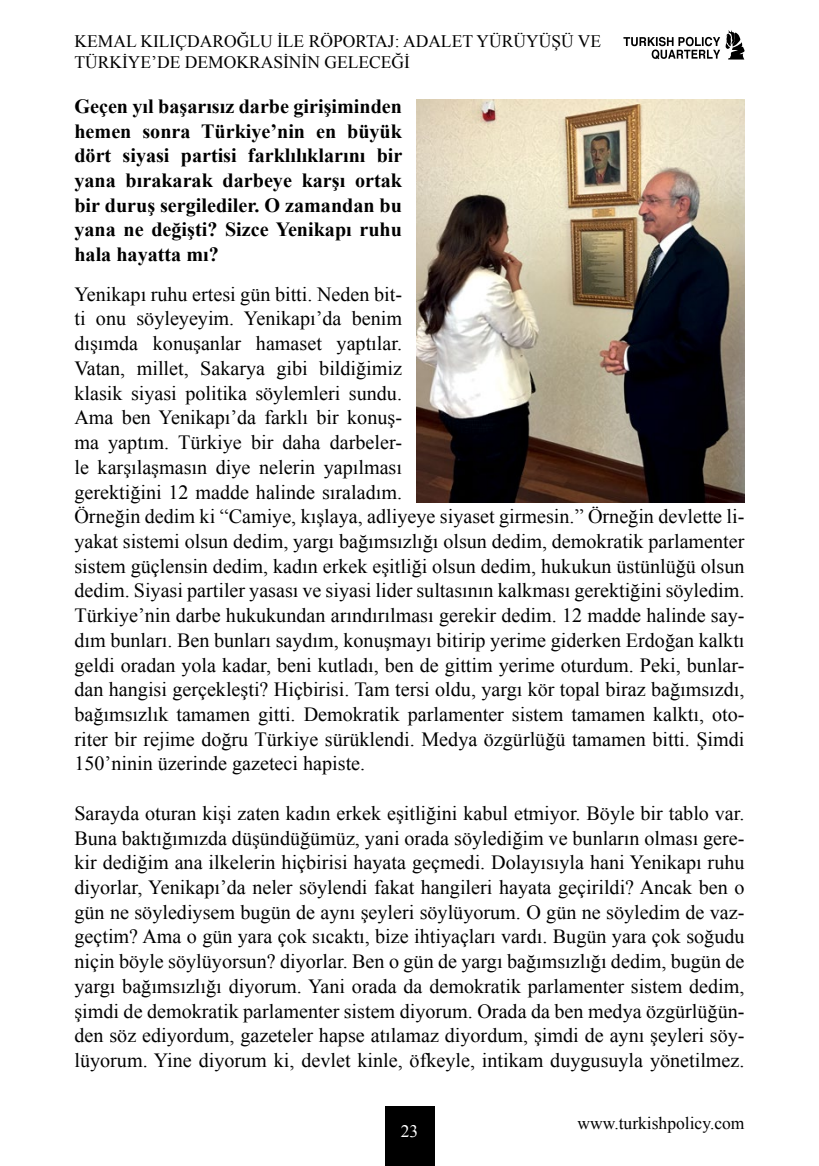
<style>
.page{position:relative;width:819px;height:1166px;background:#fff}
.page>*{position:absolute;margin:0;border:0;box-sizing:border-box;transform-origin:0 0}
.t1{font:20.12px/24.7px "Times New Roman";color:#000}
.t2{font:700 20.12px/24.7px "Times New Roman";color:#000;text-align:justify}
.t3{font:17.5px/21px "Times New Roman";color:#000}
.t4{font:17.5px "Times New Roman";color:#fff}
</style>
<div class="page">
<div style="left:384px;top:1106px;width:50px;height:60px;background:#000"></div>
<svg style="left:623px;top:30px;width:121px;height:30px"></svg>
<img style="left:417px;top:99px;width:327px;height:404px">
<p class="t3" style="left:74px;top:31px;width:528px">KEMAL KILIÇDAROĞLU İLE RÖPORTAJ: ADALET YÜRÜYÜŞÜ VE<br>TÜRKİYE’DE DEMOKRASİNİN GELECEĞİ</p>
<p class="t2" style="left:74px;top:93px;width:329px">Geçen yıl başarısız darbe girişiminden hemen sonra Türkiye’nin en büyük dört siyasi partisi farklılıklarını bir yana bırakarak darbeye karşı ortak bir duruş sergilediler. O zamandan bu yana ne değişti? Sizce Yenikapı ruhu hala hayatta mı?</p>
<p class="t1" style="left:74px;top:281px;width:671px">Yenikapı ruhu ertesi gün bitti. Neden bit-<br>ti onu söyleyeyim. Yenikapı’da benim<br>dışımda konuşanlar hamaset yaptılar.<br>Vatan, millet, Sakarya gibi bildiğimiz<br>klasik siyasi politika söylemleri sundu.<br>Ama ben Yenikapı’da farklı bir konuş-<br>ma yaptım. Türkiye bir daha darbeler-<br>le karşılaşmasın diye nelerin yapılması<br>gerektiğini 12 madde halinde sıraladım.<br>Örneğin dedim ki “Camiye, kışlaya, adliyeye siyaset girmesin.” Örneğin devlette li&shy;yakat sistemi olsun dedim, yargı bağımsızlığı olsun dedim, demokratik parlamenter sistem güçlensin dedim, kadın erkek eşitliği olsun dedim, hukukun üstünlüğü olsun dedim. Siyasi partiler yasası ve siyasi lider sultasının kalkması gerektiğini söyledim.<br>Türkiye’nin darbe hukukundan arındırılması gerekir dedim. 12 madde halinde say&shy;dım bunları. Ben bunları saydım, konuşmayı bitirip yerime giderken Erdoğan kalktı geldi oradan yola kadar, beni kutladı, ben de gittim yerime oturdum. Peki, bunlar&shy;dan hangisi gerçekleşti? Hiçbirisi. Tam tersi oldu, yargı kör topal biraz bağımsızdı, bağımsızlık tamamen gitti. Demokratik parlamenter sistem tamamen kalktı, oto&shy;riter bir rejime doğru Türkiye sürüklendi. Medya özgürlüğü tamamen bitti. Şimdi 150’ninin üzerinde gazeteci hapiste.</p>
<p class="t1" style="left:74px;top:800px;width:671px;text-align:justify">Sarayda oturan kişi zaten kadın erkek eşitliğini kabul etmiyor. Böyle bir tablo var.<br>Buna baktığımızda düşündüğümüz, yani orada söylediğim ve bunların olması gere&shy;kir dediğim ana ilkelerin hiçbirisi hayata geçmedi. Dolayısıyla hani Yenikapı ruhu diyorlar, Yenikapı’da neler söylendi fakat hangileri hayata geçirildi? Ancak ben o gün ne söylediysem bugün de aynı şeyleri söylüyorum. O gün ne söyledim de vaz&shy;geçtim? Ama o gün yara çok sıcaktı, bize ihtiyaçları vardı. Bugün yara çok soğudu niçin böyle söylüyorsun? diyorlar. Ben o gün de yargı bağımsızlığı dedim, bugün de yargı bağımsızlığı diyorum. Yani orada da demokratik parlamenter sistem dedim, şimdi de demokratik parlamenter sistem diyorum. Orada da ben medya özgürlüğün&shy;den söz ediyordum, gazeteler hapse atılamaz diyordum, şimdi de aynı şeyleri söy&shy;lüyorum. Yine diyorum ki, devlet kinle, öfkeyle, intikam duygusuyla yönetilmez.</p>
<p class="t4" style="left:401px;top:1119px;width:19px">23</p>
<p class="t3" style="left:577px;top:1112px;width:168px">www.turkishpolicy.com</p>
</div>
